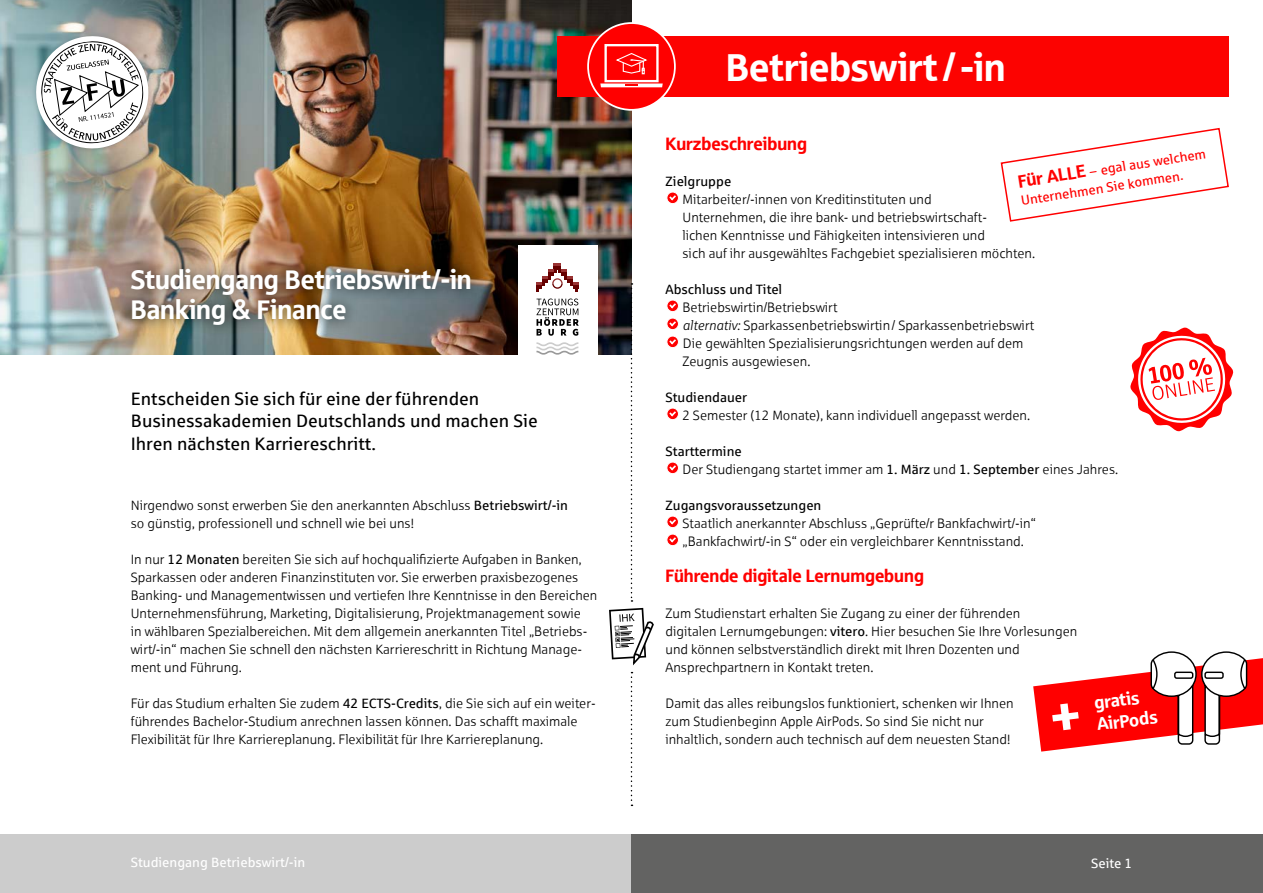
<style>
.page{position:relative;width:1263px;height:893px;background:#fff}
.page>*{position:absolute;margin:0;border:0;box-sizing:border-box;transform-origin:0 0}
.t1{font:39px "Sparkasse Head";color:#fff}
.t2{font:27px/30px "Sparkasse Head";color:#fff}
.t3{font:18px/22.5px "Sparkasse Rg";color:#000}
.t4{font:18px "Sparkasse Head";color:#f00}
.t5{font:18px/21.6px "Sparkasse Head";color:#fff}
.t6{font:13.5px/18px "Sparkasse Lt";color:#000}
.t7{font:13.5px "Sparkasse Rg";color:#000}
.t8{font:13.5px/18px "Sparkasse Rg";color:#f00}
.t9{font:13.5px "Sparkasse Rg";color:#fff}
.s1{font-family:"Sparkasse Rg"}
.s2{font-style:italic}
.s3{font-family:"Sparkasse Head";font-size:18px}
</style>
<div class="page">
<div style="left:0;top:834px;width:631px;height:59px;background:#ccc"></div>
<div style="left:631px;top:834px;width:632px;height:59px;background:#636362"></div>
<img style="left:0;top:0;width:631px;height:355px">
<div style="left:557px;top:36px;width:672px;height:61px;background:#fc0301"></div>
<div style="left:588px;top:23px;width:87px;height:87px;background:#f00;border-radius:50%"></div>
<div style="left:587px;top:22px;width:89px;height:89px;border:2px solid #fff;border-radius:50%"></div>
<div style="left:604px;top:44px;width:55px;height:38px;border:2px solid #fff"></div>
<svg style="left:616px;top:53px;width:31px;height:21px"></svg>
<svg style="left:600px;top:84px;width:63px;height:3px"></svg>
<svg style="left:1130px;top:327px;width:104px;height:105px"></svg>
<div style="left:31px;top:31px;width:122px;height:122px;background:#000;opacity:.15"></div>
<svg style="left:32px;top:32px;width:120px;height:120px"></svg>
<svg style="left:631px;top:283px;width:1px;height:319px"></svg>
<svg style="left:631px;top:672px;width:1px;height:134px"></svg>
<svg style="left:667px;top:192px;width:12px;height:12px"></svg>
<svg style="left:667px;top:300px;width:12px;height:12px"></svg>
<svg style="left:667px;top:318px;width:12px;height:12px"></svg>
<svg style="left:667px;top:336px;width:12px;height:12px"></svg>
<svg style="left:667px;top:408px;width:12px;height:12px"></svg>
<svg style="left:667px;top:462px;width:12px;height:12px"></svg>
<svg style="left:667px;top:516px;width:12px;height:12px"></svg>
<svg style="left:667px;top:534px;width:12px;height:12px"></svg>
<div style="left:118px;top:255px;width:366px;height:84px;background:#000;opacity:.75"></div>
<svg style="left:609px;top:608px;width:45px;height:57px"></svg>
<div style="left:518px;top:245px;width:79px;height:110px;background:#fff"></div>
<svg style="left:536px;top:342px;width:42px;height:13px"></svg>
<svg style="left:536px;top:263px;width:42px;height:29px"></svg>
<svg style="left:536px;top:299px;width:43px;height:37px"></svg>
<svg style="left:1000px;top:127px;width:229px;height:95px"></svg>
<svg style="left:1033px;top:651px;width:230px;height:101px"></svg>
<h2 class="t2" style="left:131px;top:264px;width:342px">Studiengang Betriebswirt/-in<br>Banking &amp; Finance</h2>
<h3 class="t3" style="left:131px;top:387px;width:409px">Entscheiden Sie sich für eine der führenden<br>Businessakademien Deutschlands und machen Sie<br>Ihren nächsten Karriereschritt.</h3>
<p class="t6" style="left:131px;top:496px;width:439px">Nirgendwo sonst erwerben Sie den anerkannten Abschluss <span class="s1">Betriebswirt/-in </span>so günstig, professionell und schnell wie bei uns!</p>
<p class="t6" style="left:131px;top:550px;width:468px">In nur <span class="s1">12 Monaten</span> bereiten Sie sich auf hochqualifizierte Aufgaben in Banken, Sparkassen oder anderen Finanzinstituten vor. Sie erwerben praxisbezogenes Banking- und Managementwissen und vertiefen Ihre Kenntnisse in den Bereichen Unternehmensführung, Marketing, Digitalisierung, Projektmanagement sowie<br>in wählbaren Spezialbereichen. Mit dem allgemein anerkannten Titel „Betriebs&shy;wirt/-in“ machen Sie schnell den nächsten Karriereschritt in Richtung Manage&shy;ment und Führung.</p>
<p class="t6" style="left:131px;top:694px;width:465px">Für das Studium erhalten Sie zudem <span class="s1">42 ECTS-Credits</span>, die Sie sich auf ein weiter&shy;führendes Bachelor-Studium anrechnen lassen können. Das schafft maximale<br>Flexibilität für Ihre Karriereplanung. Flexibilität für Ihre Karriereplanung.</p>
<p class="t9" style="left:131px;top:854px;width:176px">Studiengang Betriebswirt/-in</p>
<h1 class="t1" style="left:726px;top:42px;width:281px">Betriebswirt/-in</h1>
<h3 class="t4" style="left:665px;top:132px;width:143px">Kurzbeschreibung</h3>
<p class="t7" style="left:665px;top:173px;width:67px">Zielgruppe</p>
<p class="t6" style="left:682px;top:190px;width:354px">Mitarbeiter/-innen von Kreditinstituten und<br>Unternehmen, die ihre bank- und betriebswirtschaft-<br>lichen Kenntnisse und Fähigkeiten intensivieren und<br>sich auf ihr ausgewähltes Fachgebiet spezialisieren möchten.</p>
<p class="t7" style="left:665px;top:281px;width:118px">Abschluss und Titel</p>
<p class="t6" style="left:682px;top:298px;width:353px">Betriebswirtin/Betriebswirt<br><span class="s2">alternativ:</span> Sparkassenbetriebswirtin/ Sparkassenbetriebswirt Die gewählten Spezialisierungsrichtungen werden auf dem Zeugnis ausgewiesen.</p>
<p class="t7" style="left:665px;top:389px;width:83px">Studiendauer</p>
<p class="t6" style="left:682px;top:406px;width:349px">2 Semester (12 Monate), kann individuell angepasst werden.</p>
<p class="t7" style="left:665px;top:443px;width:78px">Starttermine</p>
<p class="t6" style="left:682px;top:460px;width:437px">Der Studiengang startet immer am <span class="s1">1. März</span> und <span class="s1">1. September</span> eines Jahres.</p>
<p class="t7" style="left:665px;top:497px;width:157px">Zugangsvoraussetzungen</p>
<p class="t6" style="left:682px;top:514px;width:355px">Staatlich anerkannter Abschluss „Geprüfte/r Bankfachwirt/-in“ „Bankfachwirt/-in S“ oder ein vergleichbarer Kenntnisstand.</p>
<h3 class="t4" style="left:665px;top:564px;width:260px">Führende digitale Lernumgebung</h3>
<p class="t6" style="left:665px;top:604px;width:413px">Zum Studienstart erhalten Sie Zugang zu einer der führenden<br>digitalen Lernumgebungen: <span class="s1">vitero</span>. Hier besuchen Sie Ihre Vorlesungen und können selbstverständlich direkt mit Ihren Dozenten und Ansprechpartnern in Kontakt treten.</p>
<p class="t6" style="left:665px;top:694px;width:350px">Damit das alles reibungslos funktioniert, schenken wir Ihnen zum Studienbeginn Apple AirPods. So sind Sie nicht nur inhaltlich, sondern auch technisch auf dem neuesten Stand!</p>
<p class="t8" style="left:1017px;top:174px;width:191px;rotate:-9deg"><span class="s3">Für ALLE</span> – egal aus welchem<br>Unternehmen Sie kommen.</p>
<h3 class="t5" style="left:1093px;top:691px;width:62px;rotate:-7deg">gratis<br>AirPods</h3>
<p class="t9" style="left:1091px;top:855px;width:43px">Seite 1</p>
</div>
